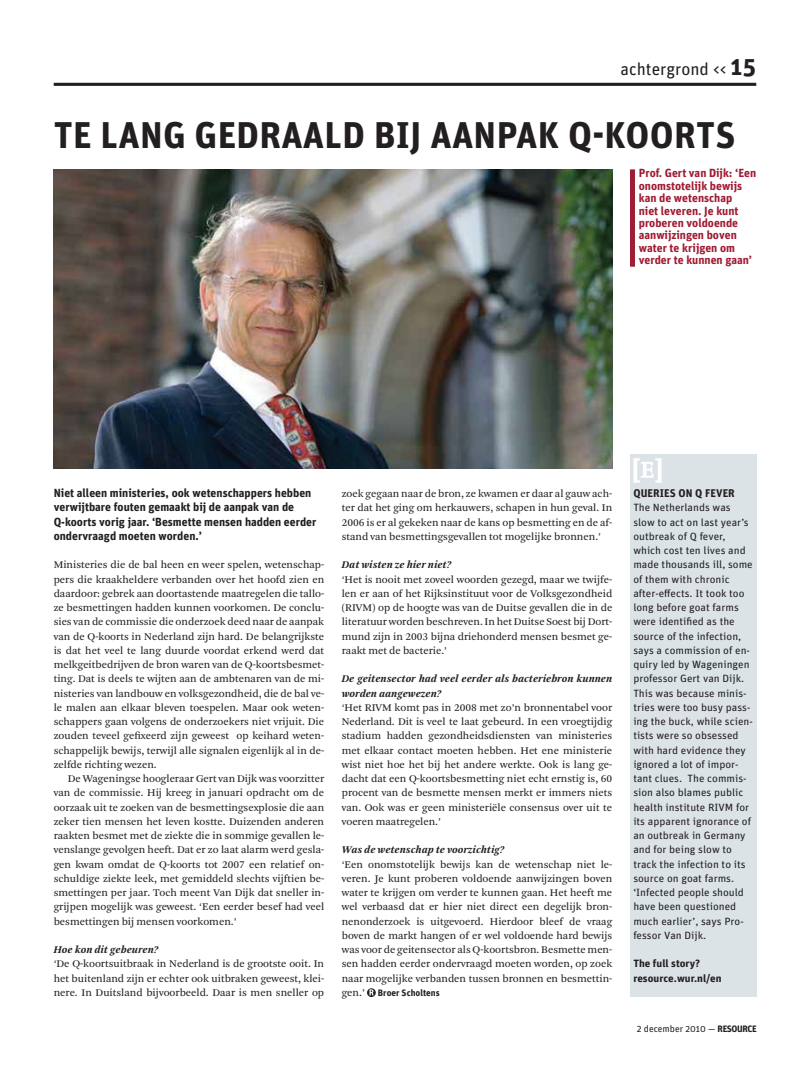
<style>
.page{position:relative;width:810px;height:1080px;background:#fff}
.page>*{position:absolute;margin:0;border:0;box-sizing:border-box;transform-origin:0 0}
.t1{font:700 37.12px "Unit OT";letter-spacing:.01em;color:#231f20}
.t2{font:17.38px "Unit OT";color:#231f20}
.t3{font:700 11.75px/14.2px "Unit OT";color:#231f20}
.t4{font:700 11.75px/12.4px "Unit OT";color:#a01b33}
.t5{font:700 11.12px "Unit OT";letter-spacing:.01em;color:#231f20}
.t6{font:10.75px/14.2px "Arnhem Blond";color:#231f20;text-align:justify}
.t7{font:italic 700 10.75px/14.2px "Arnhem";color:#231f20}
.t8{font:10.5px/14.2px "Unit OT";color:#231f20;scale:1.06 1}
.t9{font:700 10.5px/14.2px "Unit OT";color:#231f20;scale:1.06 1}
.t10{font:9.5px "Unit OT";color:#231f20}
.t11{font:700 9.25px "Unit OT";color:#231f20}
.s1{font-weight:700;font-size:24.75px}
.s2{font-family:"Arnhem Blond";font-weight:400;font-size:10.75px}
.s3{font-size:9.25px}
.s4{font-weight:700;font-size:9.25px}
</style>
<div class="page">
<div style="left:630px;top:454px;width:126px;height:543px;background:#dce3e7"></div>
<hr style="left:54px;top:83px;width:702px;height:3px;background:#231f20">
<svg style="left:367px;top:988px;width:9px;height:9px"></svg>
<div style="left:630px;top:169px;width:5px;height:98px;background:#a01b33"></div>
<svg style="left:633px;top:458px;width:29px;height:25px"></svg>
<img style="left:54px;top:169px;width:558px;height:300px">
<h2 class="t2" style="left:621px;top:62px;width:137px">achtergrond &lt;&lt; <span class="s1">15</span></h2>
<h1 class="t1" style="left:54px;top:121px;width:683px">TE LANG GEDRAALD BIJ AANPAK Q-KOORTS</h1>
<p class="t4" style="left:639px;top:168px;width:119px">Prof. Gert van Dijk: ‘Een onomstotelijk bewijs kan de wetenschap<br>niet leveren. Je kunt proberen voldoende aanwijzingen boven water te krijgen om verder te kunnen gaan’</p>
<p class="t3" style="left:54px;top:487px;width:264px">Niet alleen ministeries, ook wetenschappers hebben verwijtbare fouten gemaakt bij de aanpak van de Q-koorts vorig jaar. ‘Besmette mensen hadden eerder ondervraagd moeten worden.’</p>
<p class="t6" style="left:54px;top:559px;width:272px">Ministeries die de bal heen en weer spelen, wetenschap&shy;pers die kraakheldere verbanden over het hoofd zien en daardoor: gebrek aan doortastende maatregelen die tallo&shy;ze besmettingen hadden kunnen voorkomen. De conclu&shy;sies van de commissie die onderzoek deed naar de aanpak van de Q-koorts in Nederland zijn hard. De belangrijkste is dat het veel te lang duurde voordat erkend werd dat melkgeitbedrijven de bron waren van de Q-koortsbesmet&shy;ting. Dat is deels te wijten aan de ambtenaren van de mi&shy;nisteries van landbouw en volksgezondheid, die de bal ve&shy;le malen aan elkaar bleven toespelen. Maar ook weten&shy;schappers gaan volgens de onderzoekers niet vrijuit. Die zouden teveel gefixeerd zijn geweest op keihard weten&shy;schappelijk bewijs, terwijl alle signalen eigenlijk al in de&shy;zelfde richting wezen.</p>
<p class="t6" style="left:54px;top:772px;width:272px;text-indent:14px">De Wageningse hoogleraar Gert van Dijk was voorzitter van de commissie. Hij kreeg in januari opdracht om de oorzaak uit te zoeken van de besmettingsexplosie die aan zeker tien mensen het leven kostte. Duizenden anderen raakten besmet met de ziekte die in sommige gevallen le&shy;venslange gevolgen heeft. Dat er zo laat alarm werd gesla&shy;gen kwam omdat de Q-koorts tot 2007 een relatief on&shy;schuldige ziekte leek, met gemiddeld slechts vijftien be&shy;smettingen per jaar. Toch meent Van Dijk dat sneller in&shy;grijpen mogelijk was geweest. ‘Een eerder besef had veel besmettingen bij mensen voorkomen.’</p>
<p class="t7" style="left:54px;top:943px;width:106px">Hoe kon dit gebeuren?</p>
<p class="t6" style="left:54px;top:958px;width:272px">‘De Q-koortsuitbraak in Nederland is de grootste ooit. In het buitenland zijn er echter ook uitbraken geweest, klei&shy;nere. In Duitsland bijvoorbeeld. Daar is men sneller op</p>
<p class="t6" style="left:342px;top:487px;width:272px">zoek gegaan naar de bron, ze kwamen er daar al gauw ach&shy;ter dat het ging om herkauwers, schapen in hun geval. In 2006 is er al gekeken naar de kans op besmetting en de af&shy;stand van besmettingsgevallen tot mogelijke bronnen.’</p>
<p class="t7" style="left:342px;top:559px;width:111px">Dat wisten ze hier niet?</p>
<p class="t6" style="left:342px;top:573px;width:272px">‘Het is nooit met zoveel woorden gezegd, maar we twijfe&shy;len er aan of het Rijksinstituut voor de Volksgezondheid (RIVM) op de hoogte was van de Duitse gevallen die in de literatuur worden beschreven. In het Duitse Soest bij Dort&shy;mund zijn in 2003 bijna driehonderd mensen besmet ge&shy;raakt met de bacterie.’</p>
<p class="t7" style="left:342px;top:673px;width:272px">De geitensector had veel eerder als bacteriebron kunnen worden aangewezen?</p>
<p class="t6" style="left:342px;top:701px;width:272px">‘Het RIVM komt pas in 2008 met zo’n bronnentabel voor Nederland. Dit is veel te laat gebeurd. In een vroegtijdig stadium hadden gezondheidsdiensten van ministeries met elkaar contact moeten hebben. Het ene ministerie wist niet hoe het bij het andere werkte. Ook is lang ge&shy;dacht dat een Q-koortsbesmetting niet echt ernstig is, 60 procent van de besmette mensen merkt er immers niets van. Ook was er geen ministeriële consensus over uit te voeren maatregelen.’</p>
<p class="t7" style="left:342px;top:844px;width:164px">Was de wetenschap te voorzichtig?</p>
<p class="t6" style="left:342px;top:858px;width:272px">‘Een onomstotelijk bewijs kan de wetenschap niet le&shy;veren. Je kunt proberen voldoende aanwijzingen boven water te krijgen om verder te kunnen gaan. Het heeft me wel verbaasd dat er hier niet direct een degelijk bron&shy;nenonderzoek is uitgevoerd. Hierdoor bleef de vraag boven de markt hangen of er wel voldoende hard bewijs was voor de geitensector als Q-koortsbron. Besmette men&shy;sen hadden eerder ondervraagd moeten worden, op zoek naar mogelijke verbanden tussen bronnen en besmettin-</p>
<p class="t11" style="left:342px;top:989px;width:99px"><span class="s2">gen.’</span> Broer Scholtens</p>
<p class="t5" style="left:633px;top:489px;width:103px">QUERIES ON Q FEVER</p>
<p class="t8" style="left:633px;top:501px;width:114px">The Netherlands was slow to act on last year’s outbreak of Q fever, which cost ten lives and made thousands ill, some of them with chronic after-effects. It took too long before goat farms were identified as the source of the infection, says a commission of en&shy;quiry led by Wageningen professor Gert van Dijk.<br>This was because minis&shy;tries were too busy pass&shy;ing the buck, while scien&shy;tists were so obsessed with hard evidence they ignored a lot of impor&shy;tant clues. The commis&shy;sion also blames public health institute RIVM for its apparent ignorance of an outbreak in Germany and for being slow to track the infection to its source on goat farms. ‘Infected people should have been questioned much earlier’, says Pro&shy;fessor Van Dijk.</p>
<p class="t9" style="left:633px;top:957px;width:85px">The full story? resource.wur.nl/en</p>
<p class="t10" style="left:637px;top:1026px;width:122px">2 december <span class="s3">2010 —</span> <span class="s4">RESOURCE</span></p>
</div>
